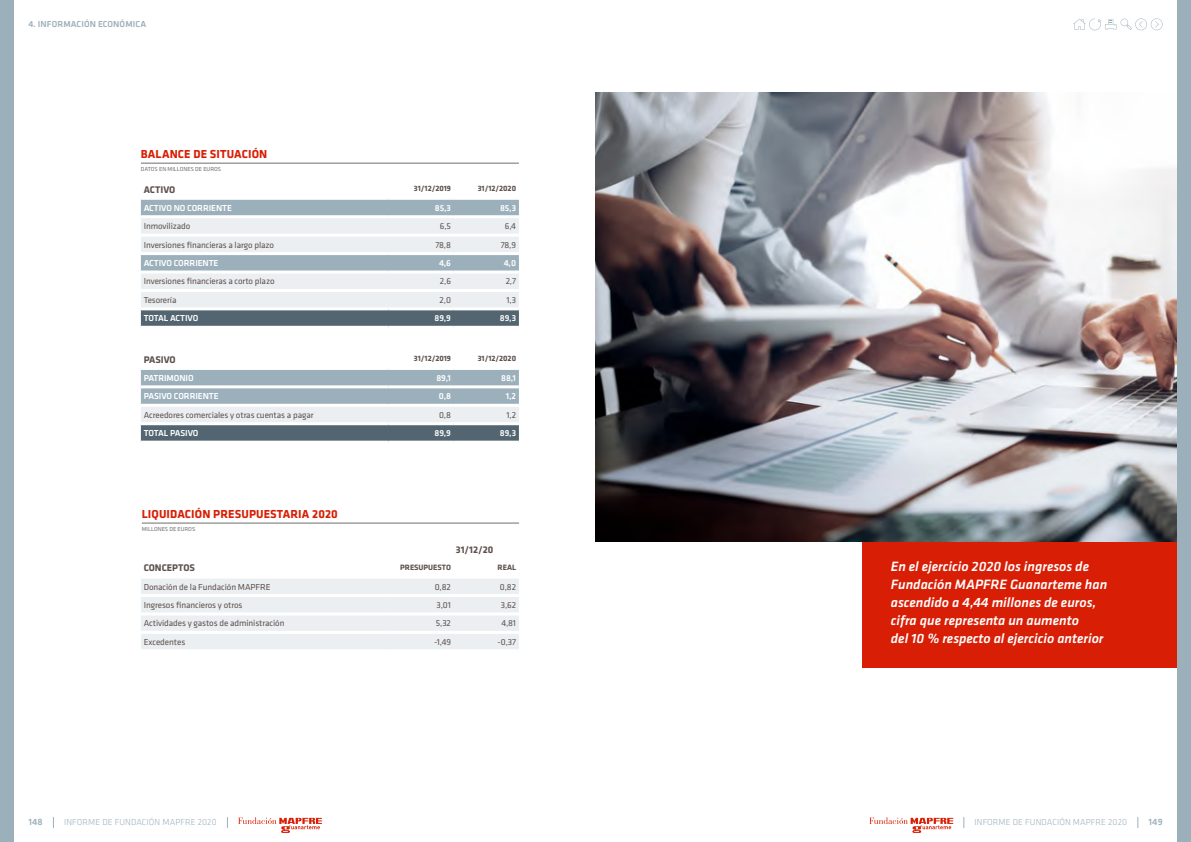
<style>
.page{position:relative;width:1191px;height:842px;background:#fff}
.page>*{position:absolute;margin:0;border:0;box-sizing:border-box;transform-origin:0 0}
.t1{font:italic 500 14px/18px "Klavika";color:#fff}
.t2{font:700 12px "Klavika";letter-spacing:.01em;color:#d81e05}
.t3{font:700 10px "Klavika";color:#5e514d}
.t4{font:500 9.5px "Klavika";letter-spacing:.01em;color:#9cb0bc}
.t5{font:9px "Klavika";letter-spacing:-.01em;color:#5e514d}
.t6{font:500 9px "Klavika";letter-spacing:-.01em;color:#fff}
.t7{font:300 9px "Klavika";letter-spacing:.01em;color:#9cb0bc}
.t8{font:500 9px "Klavika";letter-spacing:.01em;color:#9cb0bc}
.t9{font:700 8px "Klavika";color:#5e514d}
.t10{font:6px "Klavika";color:#706f6f}
</style>
<div class="page">
<svg style="left:1073px;top:18px;width:89px;height:12px"></svg>
<svg style="left:869px;top:817px;width:84px;height:16px"></svg>
<svg style="left:238px;top:817px;width:84px;height:16px"></svg>
<div style="left:0;top:0;width:14px;height:842px;background:#9cb0bc"></div>
<div style="left:1176px;top:0;width:15px;height:842px;background:#9cb0bc"></div>
<hr style="left:141px;top:163px;width:378px;height:1px;background:#706f6f">
<svg style="left:141px;top:200px;width:378px;height:126px;background:#bfcad0"></svg>
<hr style="left:141px;top:215px;width:247px;height:3px;background:#fff">
<hr style="left:388px;top:215px;width:66px;height:3px;background:#fff">
<hr style="left:454px;top:215px;width:65px;height:3px;background:#fff">
<hr style="left:141px;top:234px;width:247px;height:3px;background:#fff">
<hr style="left:388px;top:234px;width:66px;height:3px;background:#fff">
<hr style="left:454px;top:234px;width:65px;height:3px;background:#fff">
<hr style="left:141px;top:252px;width:247px;height:3px;background:#fff">
<hr style="left:388px;top:252px;width:66px;height:3px;background:#fff">
<hr style="left:454px;top:252px;width:65px;height:3px;background:#fff">
<hr style="left:141px;top:270px;width:247px;height:3px;background:#fff">
<hr style="left:388px;top:270px;width:66px;height:3px;background:#fff">
<hr style="left:454px;top:270px;width:65px;height:3px;background:#fff">
<hr style="left:141px;top:289px;width:247px;height:3px;background:#fff">
<hr style="left:388px;top:289px;width:66px;height:3px;background:#fff">
<hr style="left:454px;top:289px;width:65px;height:3px;background:#fff">
<hr style="left:141px;top:307px;width:247px;height:3px;background:#fff">
<hr style="left:388px;top:307px;width:66px;height:3px;background:#fff">
<hr style="left:454px;top:307px;width:65px;height:3px;background:#fff">
<svg style="left:141px;top:370px;width:378px;height:71px;background:#9eaeb7"></svg>
<hr style="left:141px;top:385px;width:247px;height:3px;background:#fff">
<hr style="left:388px;top:385px;width:66px;height:3px;background:#fff">
<hr style="left:454px;top:385px;width:65px;height:3px;background:#fff">
<hr style="left:141px;top:404px;width:247px;height:3px;background:#fff">
<hr style="left:388px;top:404px;width:66px;height:3px;background:#fff">
<hr style="left:454px;top:404px;width:65px;height:3px;background:#fff">
<hr style="left:141px;top:422px;width:247px;height:3px;background:#fff">
<hr style="left:388px;top:422px;width:66px;height:3px;background:#fff">
<hr style="left:454px;top:422px;width:65px;height:3px;background:#fff">
<div style="left:141px;top:579px;width:378px;height:70px;background:#ebeff1"></div>
<hr style="left:141px;top:594px;width:247px;height:3px;background:#fff">
<hr style="left:388px;top:594px;width:66px;height:3px;background:#fff">
<hr style="left:454px;top:594px;width:65px;height:3px;background:#fff">
<hr style="left:141px;top:612px;width:247px;height:3px;background:#fff">
<hr style="left:388px;top:612px;width:66px;height:3px;background:#fff">
<hr style="left:454px;top:612px;width:65px;height:3px;background:#fff">
<hr style="left:141px;top:631px;width:247px;height:3px;background:#fff">
<hr style="left:388px;top:631px;width:66px;height:3px;background:#fff">
<hr style="left:454px;top:631px;width:65px;height:3px;background:#fff">
<div style="left:862px;top:542px;width:314px;height:126px;background:#d81e05"></div>
<img style="left:595px;top:92px;width:581px;height:450px">
<hr style="left:142px;top:523px;width:377px;height:1px;background:#706f6f">
<p class="t8" style="left:28px;top:19px;width:119px">4. INFORMACIÓN ECONÓMICA</p>
<h2 class="t2" style="left:141px;top:148px;width:128px">BALANCE DE SITUACIÓN</h2>
<p class="t10" style="left:141px;top:166px;width:82px">DATOS EN MILLONES DE EUROS</p>
<p class="t3" style="left:144px;top:184px;width:33px">ACTIVO</p>
<p class="t9" style="left:414px;top:184px;width:39px">31/12/2019</p>
<p class="t9" style="left:478px;top:184px;width:40px">31/12/2020</p>
<p class="t6" style="left:144px;top:203px;width:90px">ACTIVO NO CORRIENTE</p>
<p class="t6" style="left:435px;top:203px;width:18px">85,3</p>
<p class="t6" style="left:500px;top:203px;width:18px">85,3</p>
<p class="t5" style="left:144px;top:221px;width:48px">Inmovilizado</p>
<p class="t5" style="left:440px;top:221px;width:13px">6,5</p>
<p class="t5" style="left:505px;top:221px;width:13px">6,4</p>
<p class="t5" style="left:144px;top:240px;width:132px">Inversiones financieras a largo plazo</p>
<p class="t5" style="left:435px;top:240px;width:17px">78,8</p>
<p class="t5" style="left:501px;top:240px;width:17px">78,9</p>
<p class="t6" style="left:144px;top:258px;width:76px">ACTIVO CORRIENTE</p>
<p class="t6" style="left:439px;top:258px;width:14px">4,6</p>
<p class="t6" style="left:504px;top:258px;width:14px">4,0</p>
<p class="t5" style="left:144px;top:277px;width:132px">Inversiones financieras a corto plazo</p>
<p class="t5" style="left:440px;top:277px;width:13px">2,6</p>
<p class="t5" style="left:506px;top:277px;width:12px">2,7</p>
<p class="t5" style="left:144px;top:295px;width:34px">Tesorería</p>
<p class="t5" style="left:439px;top:295px;width:13px">2,0</p>
<p class="t5" style="left:506px;top:295px;width:11px">1,3</p>
<p class="t6" style="left:144px;top:313px;width:56px">TOTAL ACTIVO</p>
<p class="t6" style="left:434px;top:313px;width:18px">89,9</p>
<p class="t6" style="left:500px;top:313px;width:18px">89,3</p>
<p class="t3" style="left:144px;top:354px;width:33px">PASIVO</p>
<p class="t9" style="left:414px;top:354px;width:39px">31/12/2019</p>
<p class="t9" style="left:478px;top:354px;width:40px">31/12/2020</p>
<p class="t6" style="left:144px;top:373px;width:51px">PATRIMONIO</p>
<p class="t6" style="left:436px;top:373px;width:16px">89,1</p>
<p class="t6" style="left:501px;top:373px;width:16px">88,1</p>
<p class="t6" style="left:144px;top:391px;width:76px">PASIVO CORRIENTE</p>
<p class="t6" style="left:439px;top:391px;width:14px">0,8</p>
<p class="t6" style="left:506px;top:391px;width:12px">1,2</p>
<p class="t5" style="left:144px;top:410px;width:171px">Acreedores comerciales y otras cuentas a pagar</p>
<p class="t5" style="left:439px;top:410px;width:13px">0,8</p>
<p class="t5" style="left:506px;top:410px;width:11px">1,2</p>
<p class="t6" style="left:144px;top:428px;width:56px">TOTAL PASIVO</p>
<p class="t6" style="left:434px;top:428px;width:18px">89,9</p>
<p class="t6" style="left:500px;top:428px;width:18px">89,3</p>
<h2 class="t2" style="left:142px;top:508px;width:197px">LIQUIDACIÓN PRESUPUESTARIA 2020</h2>
<p class="t10" style="left:142px;top:526px;width:55px">MILLONES DE EUROS</p>
<p class="t3" style="left:456px;top:544px;width:39px">31/12/20</p>
<p class="t3" style="left:144px;top:563px;width:53px">CONCEPTOS</p>
<p class="t9" style="left:400px;top:563px;width:52px">PRESUPUESTO</p>
<p class="t9" style="left:497px;top:563px;width:20px">REAL</p>
<p class="t5" style="left:144px;top:582px;width:128px">Donación de la Fundación MAPFRE</p>
<p class="t5" style="left:435px;top:582px;width:18px">0,82</p>
<p class="t5" style="left:500px;top:582px;width:18px">0,82</p>
<p class="t5" style="left:144px;top:600px;width:100px">Ingresos financieros y otros</p>
<p class="t5" style="left:436px;top:600px;width:16px">3,01</p>
<p class="t5" style="left:501px;top:600px;width:17px">3,62</p>
<p class="t5" style="left:144px;top:618px;width:142px">Actividades y gastos de administración</p>
<p class="t5" style="left:436px;top:618px;width:17px">5,32</p>
<p class="t5" style="left:501px;top:618px;width:16px">4,81</p>
<p class="t5" style="left:144px;top:637px;width:43px">Excedentes</p>
<p class="t5" style="left:434px;top:637px;width:18px">-1,49</p>
<p class="t5" style="left:497px;top:637px;width:20px">-0,37</p>
<h1 class="t1" style="left:891px;top:557px;width:218px">En el ejercicio 2020 los ingresos de Fundación MAPFRE Guanarteme han ascendido a 4,44 millones de euros, cifra que representa un aumento<br>del 10 % respecto al ejercicio anterior</h1>
<p class="t4" style="left:28px;top:817px;width:16px">148</p>
<p class="t7" style="left:64px;top:817px;width:154px">INFORME DE FUNDACIÓN MAPFRE 2020</p>
<p class="t7" style="left:974px;top:817px;width:154px">INFORME DE FUNDACIÓN MAPFRE 2020</p>
<p class="t4" style="left:1148px;top:817px;width:16px">149</p>
</div>
